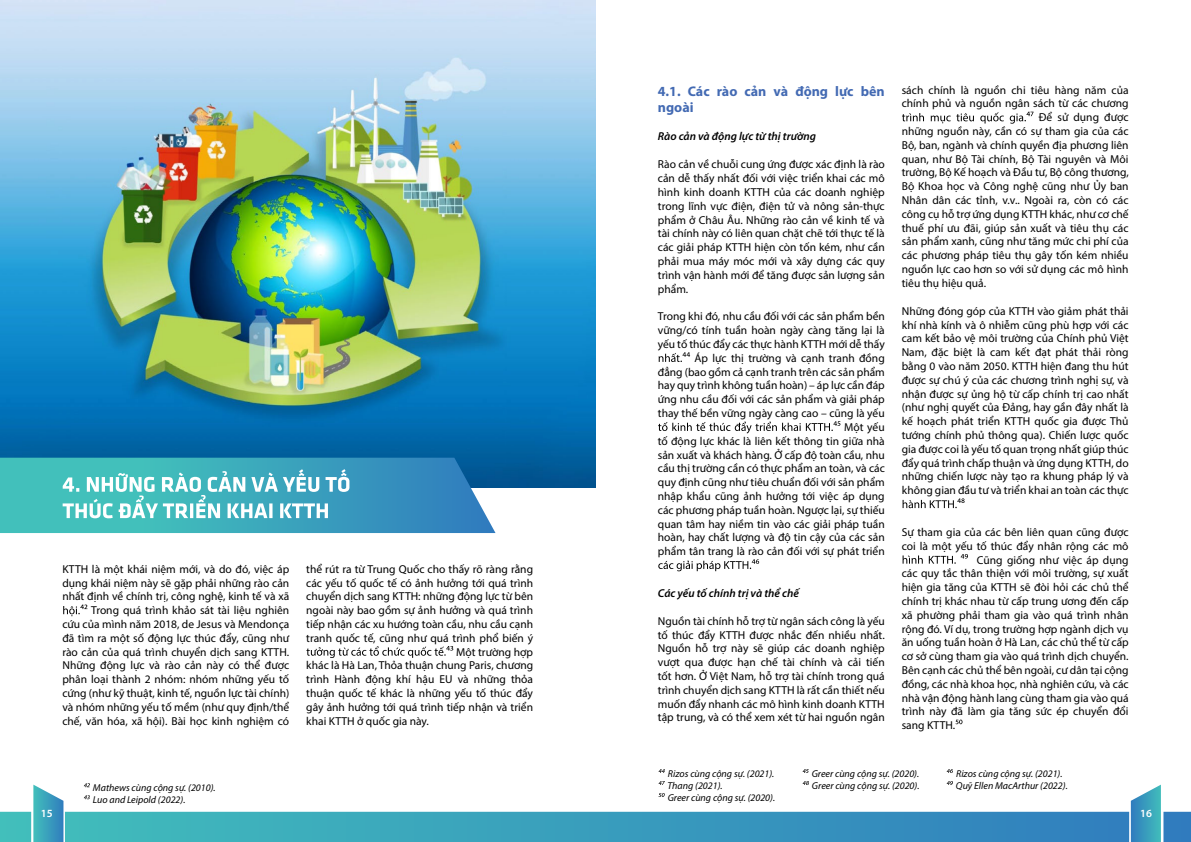
<style>
.page{position:relative;width:1191px;height:842px;background:#fff}
.page>*{position:absolute;margin:0;border:0;box-sizing:border-box;transform-origin:0 0}
.t1{font:700 14px/16.8px "Myriad Pro";color:#436ab3}
.t2{font:11.5px/13.8px "Myriad Pro";color:#000;text-align:justify}
.t3{font:italic 600 11.5px "Myriad Pro";color:#000}
.t4{font:600 11px "Myriad Pro";color:#fff}
.t5{font:italic 10px/12px "Myriad Pro";color:#000}
</style>
<div class="page">
<img style="left:0;top:0;width:595px;height:487px">
<svg style="left:0;top:458px;width:495px;height:75px;background:#50b0c2"></svg>
<svg style="left:63px;top:604px;width:24px;height:12px"></svg>
<svg style="left:306px;top:646px;width:147px;height:12px"></svg>
<svg style="left:658px;top:352px;width:32px;height:10px"></svg>
<svg style="left:658px;top:421px;width:182px;height:12px"></svg>
<svg style="left:658px;top:559px;width:101px;height:12px"></svg>
<svg style="left:902px;top:112px;width:131px;height:12px"></svg>
<svg style="left:902px;top:498px;width:62px;height:10px"></svg>
<svg style="left:902px;top:554px;width:66px;height:10px"></svg>
<svg style="left:955px;top:720px;width:7px;height:4px"></svg>
<svg style="left:658px;top:769px;width:7px;height:4px"></svg>
<svg style="left:802px;top:769px;width:6px;height:4px"></svg>
<svg style="left:946px;top:769px;width:7px;height:4px"></svg>
<svg style="left:0;top:781px;width:1191px;height:61px"></svg>
<p class="t2" style="left:62px;top:562px;width:228px;text-align:right">KTTH là một khái niệm mới, và do đó, việc áp dụng khái niệm này sẽ gặp phải những rào cản nhất định về chính trị, công nghệ, kinh tế và xã Trong quá trình khảo sát tài liệu nghiên<br>cứu của mình năm 2018, de Jesus và Mendonça đã tìm ra một số động lực thúc đẩy, cũng như rào cản của quá trình chuyển dịch sang KTTH.<br>Những động lực và rào cản này có thể được phân loại thành 2 nhóm: nhóm những yếu tố cứng (như kỹ thuật, kinh tế, nguồn lực tài chính) và nhóm những yếu tố mềm (như quy định/thể chế, văn hóa, xã hội). Bài học kinh nghiệm có</p>
<p class="t2" style="left:306px;top:562px;width:228px">thể rút ra từ Trung Quốc cho thấy rõ ràng rằng</p>
<p class="t2" style="left:306px;top:576px;width:228px">các yếu tố quốc tế có ảnh hưởng tới quá trình</p>
<p class="t2" style="left:306px;top:589px;width:228px">chuyển dịch sang KTTH: những động lực từ bên</p>
<p class="t2" style="left:306px;top:603px;width:228px">ngoài này bao gồm sự ảnh hưởng và quá trình</p>
<p class="t2" style="left:306px;top:617px;width:228px">tiếp nhận các xu hướng toàn cầu, nhu cầu cạnh</p>
<p class="t2" style="left:306px;top:631px;width:228px">tranh quốc tế, cũng như quá trình phổ biến ý</p>
<p class="t2" style="left:456px;top:645px;width:78px">Một trường hợp</p>
<p class="t2" style="left:306px;top:658px;width:228px">khác là Hà Lan, Thỏa thuận chung Paris, chương</p>
<p class="t2" style="left:306px;top:672px;width:228px">trình Hành động khí hậu EU và những thỏa</p>
<p class="t2" style="left:306px;top:686px;width:228px">thuận quốc tế khác là những yếu tố thúc đẩy</p>
<p class="t2" style="left:306px;top:700px;width:228px">gây ảnh hưởng tới quá trình tiếp nhận và triển</p>
<p class="t2" style="left:306px;top:714px;width:124px">khai KTTH ở quốc gia này.</p>
<p class="t5" style="left:93px;top:782px;width:124px">Mathews cùng cộng sự. (2010).<br>Luo and Leipold (2022).</p>
<p class="t1" style="left:658px;top:82px;width:228px">4.1. Các rào cản và động lực bên ngoài</p>
<p class="t3" style="left:658px;top:129px;width:160px">Rào cản và động lực từ thị trường</p>
<p class="t2" style="left:658px;top:157px;width:228px">Rào cản về chuỗi cung ứng được xác định là rào cản dễ thấy nhất đối với việc triển khai các mô hình kinh doanh KTTH của các doanh nghiệp trong lĩnh vực điện, điện tử và nông sản-thực phẩm ở Châu Âu. Những rào cản về kinh tế và tài chính này có liên quan chặt chẽ tới thực tế là các giải pháp KTTH hiện còn tốn kém, như cần phải mua máy móc mới và xây dựng các quy trình vận hành mới để tăng được sản lượng sản phẩm.</p>
<p class="t2" style="left:658px;top:310px;width:228px;text-align:right">Trong khi đó, nhu cầu đối với các sản phẩm bền vững/có tính tuần hoàn ngày càng tăng lại là yếu tố thúc đẩy các thực hành KTTH mới dễ thấy Áp lực thị trường và cạnh tranh đồng<br>đẳng (bao gồm cả cạnh tranh trên các sản phẩm hay quy trình không tuần hoàn) – áp lực cần đáp ứng nhu cầu đối với các sản phẩm và giải pháp thay thế bền vững ngày càng cao – cũng là yếu Một yếu<br>tố động lực khác là liên kết thông tin giữa nhà sản xuất và khách hàng. Ở cấp độ toàn cầu, nhu cầu thị trường cần có thực phẩm an toàn, và các quy định cũng như tiêu chuẩn đối với sản phẩm nhập khẩu cũng ảnh hưởng tới việc áp dụng các phương pháp tuần hoàn. Ngược lại, sự thiếu quan tâm hay niềm tin vào các giải pháp tuần hoàn, hay chất lượng và độ tin cậy của các sản phẩm tân trang là rào cản đối với sự phát triển</p>
<p class="t3" style="left:658px;top:586px;width:142px">Các yếu tố chính trị và thể chế</p>
<p class="t2" style="left:658px;top:614px;width:228px">Nguồn tài chính hỗ trợ từ ngân sách công là yếu tố thúc đẩy KTTH được nhắc đến nhiều nhất.<br>Nguồn hỗ trợ này sẽ giúp các doanh nghiệp vượt qua được hạn chế tài chính và cải tiến tốt hơn. Ở Việt Nam, hỗ trợ tài chính trong quá trình chuyển dịch sang KTTH là rất cần thiết nếu muốn đẩy nhanh các mô hình kinh doanh KTTH tập trung, và có thể xem xét từ hai nguồn ngân</p>
<p class="t2" style="left:901px;top:83px;width:228px">sách chính là nguồn chi tiêu hàng năm của</p>
<p class="t2" style="left:901px;top:97px;width:228px">chính phủ và nguồn ngân sách từ các chương</p>
<p class="t2" style="left:1038px;top:110px;width:91px">Để sử dụng được</p>
<p class="t2" style="left:901px;top:124px;width:228px">những nguồn này, cần có sự tham gia của các</p>
<p class="t2" style="left:901px;top:138px;width:228px">Bộ, ban, ngành và chính quyền địa phương liên</p>
<p class="t2" style="left:901px;top:152px;width:228px">quan, như Bộ Tài chính, Bộ Tài nguyên và Môi</p>
<p class="t2" style="left:901px;top:166px;width:228px">trường, Bộ Kế hoạch và Đầu tư, Bộ công thương,</p>
<p class="t2" style="left:901px;top:179px;width:228px">Bộ Khoa học và Công nghệ cũng như Ủy ban</p>
<p class="t2" style="left:901px;top:193px;width:228px">Nhân dân các tỉnh, v.v.. Ngoài ra, còn có các</p>
<p class="t2" style="left:901px;top:207px;width:228px">công cụ hỗ trợ ứng dụng KTTH khác, như cơ chế</p>
<p class="t2" style="left:901px;top:221px;width:228px">thuế phí ưu đãi, giúp sản xuất và tiêu thụ các</p>
<p class="t2" style="left:901px;top:235px;width:228px">sản phẩm xanh, cũng như tăng mức chi phí của</p>
<p class="t2" style="left:901px;top:248px;width:228px">các phương pháp tiêu thụ gây tốn kém nhiều</p>
<p class="t2" style="left:901px;top:262px;width:228px">nguồn lực cao hơn so với sử dụng các mô hình</p>
<p class="t2" style="left:901px;top:276px;width:86px">tiêu thụ hiệu quả.</p>
<p class="t2" style="left:901px;top:304px;width:228px">Những đóng góp của KTTH vào giảm phát thải khí nhà kính và ô nhiễm cũng phù hợp với các cam kết bảo vệ môi trường của Chính phủ Việt Nam, đặc biệt là cam kết đạt phát thải ròng bằng 0 vào năm 2050. KTTH hiện đang thu hút được sự chú ý của các chương trình nghị sự, và nhận được sự ủng hộ từ cấp chính trị cao nhất (như nghị quyết của Đảng, hay gần đây nhất là kế hoạch phát triển KTTH quốc gia được Thủ tướng chính phủ thông qua). Chiến lược quốc gia được coi là yếu tố quan trọng nhất giúp thúc đẩy quá trình chấp thuận và ứng dụng KTTH, do những chiến lược này tạo ra khung pháp lý và không gian đầu tư và triển khai an toàn các thực</p>
<p class="t2" style="left:901px;top:525px;width:228px">Sự tham gia của các bên liên quan cũng được</p>
<p class="t2" style="left:901px;top:539px;width:228px">coi là một yếu tố thúc đẩy nhân rộng các mô</p>
<p class="t2" style="left:977px;top:553px;width:153px">Cũng giống như việc áp dụng</p>
<p class="t2" style="left:901px;top:566px;width:228px">các quy tắc thân thiện với môi trường, sự xuất</p>
<p class="t2" style="left:901px;top:580px;width:228px">hiện gia tăng của KTTH sẽ đòi hỏi các chủ thể</p>
<p class="t2" style="left:901px;top:594px;width:228px">chính trị khác nhau từ cấp trung ương đến cấp</p>
<p class="t2" style="left:901px;top:608px;width:228px">xã phường phải tham gia vào quá trình nhân</p>
<p class="t2" style="left:901px;top:622px;width:228px">rộng đó. Ví dụ, trong trường hợp ngành dịch vụ</p>
<p class="t2" style="left:901px;top:635px;width:228px">ăn uống tuần hoàn ở Hà Lan, các chủ thể từ cấp</p>
<p class="t2" style="left:901px;top:649px;width:228px">cơ sở cùng tham gia vào quá trình dịch chuyển.</p>
<p class="t2" style="left:901px;top:663px;width:228px">Bên cạnh các chủ thể bên ngoài, cư dân tại cộng</p>
<p class="t2" style="left:901px;top:677px;width:228px">đồng, các nhà khoa học, nhà nghiên cứu, và các</p>
<p class="t2" style="left:901px;top:691px;width:228px">nhà vận động hành lang cùng tham gia vào quá</p>
<p class="t2" style="left:901px;top:704px;width:228px">trình này đã làm gia tăng sức ép chuyển đổi</p>
<p class="t2" style="left:901px;top:718px;width:55px">sang KTTH.</p>
<p class="t5" style="left:668px;top:767px;width:108px">Rizos cùng cộng sự. (2021).</p>
<p class="t5" style="left:811px;top:767px;width:109px">Greer cùng cộng sự. (2020).</p>
<p class="t5" style="left:956px;top:767px;width:108px">Rizos cùng cộng sự. (2021).</p>
<p class="t5" style="left:667px;top:779px;width:57px">Thang (2021).</p>
<p class="t5" style="left:812px;top:779px;width:109px">Greer cùng cộng sự. (2020).</p>
<p class="t5" style="left:956px;top:779px;width:113px">Quỹ Ellen MacArthur (2022).</p>
<p class="t5" style="left:667px;top:791px;width:109px">Greer cùng cộng sự. (2020).</p>
<p class="t4" style="left:41px;top:806px;width:13px">15</p>
<p class="t4" style="left:1140px;top:806px;width:13px">16</p>
</div>
